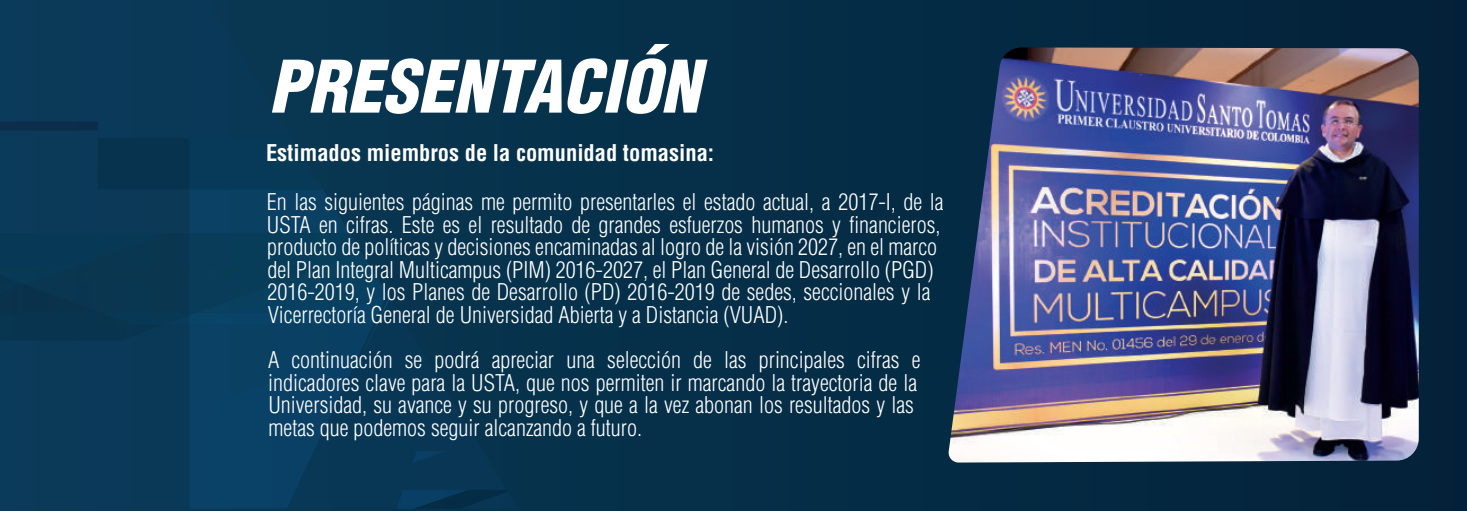
<style>
.page{position:relative;width:1467px;height:511px;background:#fff}
.page>*{position:absolute;margin:0;border:0;box-sizing:border-box;transform-origin:0 0}
.t1{font:italic 900 condensed 70.42px "Helvetica LT Std";color:#fff}
.t2{font:300 condensed 22.5px/22.5px "Helvetica LT Std";color:#fff}
.t3{font:700 condensed 22.5px "Helvetica LT Std";color:#fff}
</style>
<div class="page">
<div style="left:0;top:0;width:1467px;height:510px;background:linear-gradient(to right,#0a3d5d,#032137)"></div>
<svg style="left:0;top:0;width:518px;height:508px;fill:#08344f"></svg>
<svg style="left:0;top:138px;width:390px;height:370px"></svg>
<svg style="left:396px;top:450px;width:112px;height:58px"></svg>
<svg style="left:0;top:34px;width:98px;height:96px"></svg>
<img style="left:948px;top:47px;width:471px;height:415px">
<h1 class="t1" style="left:268px;top:42px;width:433px">PRESENTACIÓN</h1>
<p class="t3" style="left:266px;top:139px;width:450px">Estimados miembros de la comunidad tomasina:</p>
<p class="t2" style="left:267px;top:191px;width:678px">En las siguientes páginas me permito presentarles el estado actual, a 2017-I, de la USTA en cifras. Este es el resultado de grandes esfuerzos humanos y financieros, producto de políticas y decisiones encaminadas al logro de la visión 2027, en el marco del Plan Integral Multicampus (PIM) 2016-2027, el Plan General de Desarrollo (PGD)<br>2016-2019, y los Planes de Desarrollo (PD) 2016-2019 de sedes, seccionales y la Vicerrectoría General de Universidad Abierta y a Distancia (VUAD).</p>
<p class="t2" style="left:268px;top:348px;width:654px">A continuación se podrá apreciar una selección de las principales cifras e indicadores clave para la USTA, que nos permiten ir marcando la trayectoria de la Universidad, su avance y su progreso, y que a la vez abonan los resultados y las metas que podemos seguir alcanzando a futuro.</p>
</div>
